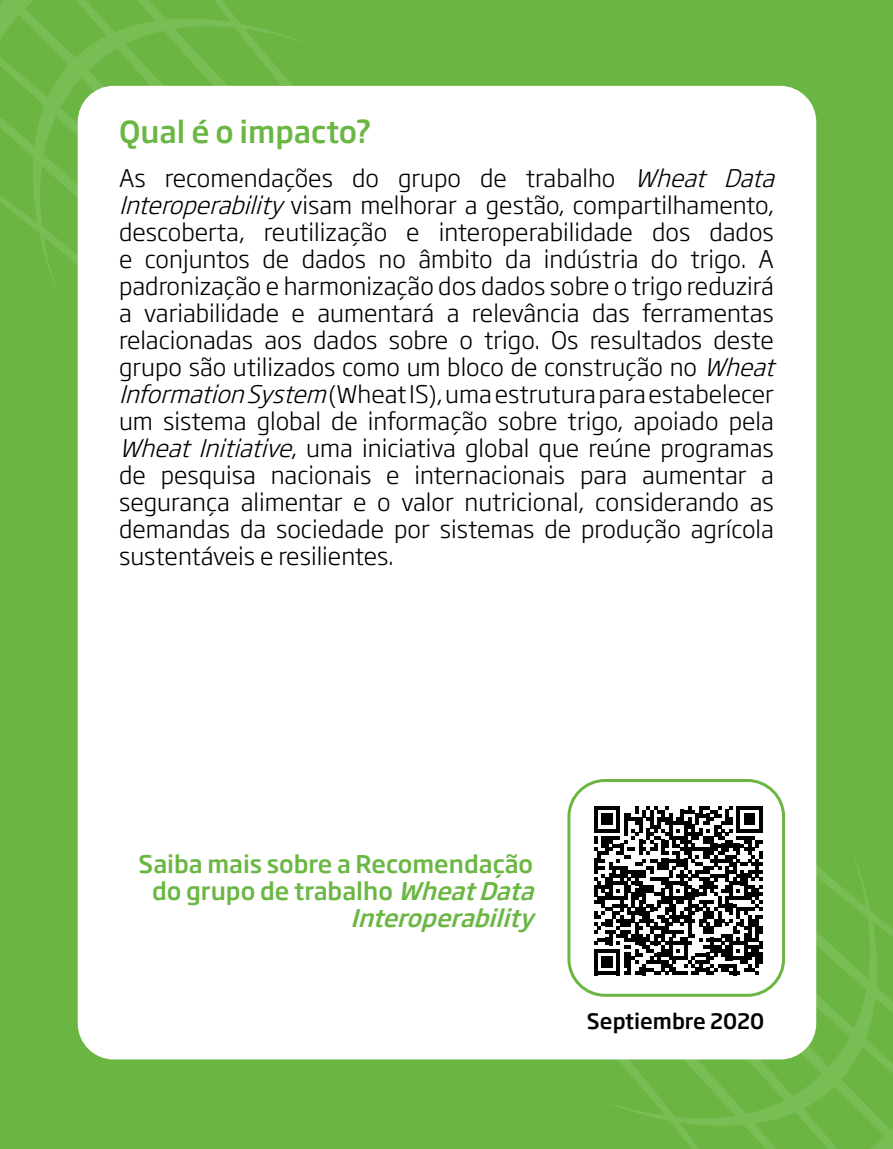
<style>
.page{position:relative;width:893px;height:1149px;background:#fff}
.page>*{position:absolute;margin:0;border:0;box-sizing:border-box;transform-origin:0 0}
.t1{font:500 30px "Soho Gothic Pro";color:#6bb743}
.t2{font:300 24px/27px "Soho Gothic Pro";color:#000}
.t3{font:500 24px "Soho Gothic Pro";color:#6bb743}
.t4{font:italic 500 24px "Soho Gothic Pro";color:#6bb743}
.t5{font:500 21px "Soho Gothic Pro";color:#000}
.s1{font-style:italic}
</style>
<div class="page">
<div style="left:0;top:0;width:893px;height:1148px;background:#6bb643"></div>
<div style="left:78px;top:86px;width:738px;height:973px;background:#fff;border-radius:36px"></div>
<div style="left:567px;top:778px;width:218px;height:218px;border:3px solid #6bb643;border-radius:36px"></div>
<svg style="left:0;top:1px;width:316px;height:301px"></svg>
<svg style="left:594px;top:842px;width:299px;height:306px"></svg>
<svg style="left:594px;top:806px;width:169px;height:168px"></svg>
<hr style="left:759px;top:952px;width:4px;height:11px;background:#000">
<p class="t1" style="left:119px;top:108px;width:254px">Qual é o impacto?</p>
<p class="t2" style="left:119px;top:163px;width:666px">As recomendações do grupo de trabalho <span class="s1">Wheat Data Interoperability</span>visam melhorar a gestão, compartilhamento, descoberta, reutilização e interoperabilidade dos dados e conjuntos de dados no âmbito da indústria do trigo. A padronização e harmonização dos dados sobre o trigo reduzirá a variabilidade e aumentará a relevância das ferramentas relacionadas aos dados sobre o trigo. Os resultados deste grupo são utilizados como um bloco de construção no <span class="s1">Wheat InformationSystem</span> (Wheat IS), uma estrutura para estabelecer um sistema global de informação sobre trigo, apoiado pela <span class="s1">WheatInitiative</span>, uma iniciativa global que reúne programas de pesquisa nacionais e internacionais para aumentar a segurança alimentar e o valor nutricional, considerando as demandas da sociedade por sistemas de produção agrícola sustentáveis e resilientes.</p>
<p class="t3" style="left:139px;top:844px;width:396px">Saiba mais sobre a Recomendação</p>
<p class="t3" style="left:152px;top:871px;width:392px">do grupo de trabalho <span class="s1">WheatData</span></p>
<p class="t4" style="left:351px;top:898px;width:194px">Interoperability</p>
<p class="t5" style="left:587px;top:1003px;width:179px">Septiembre 2020</p>
</div>
